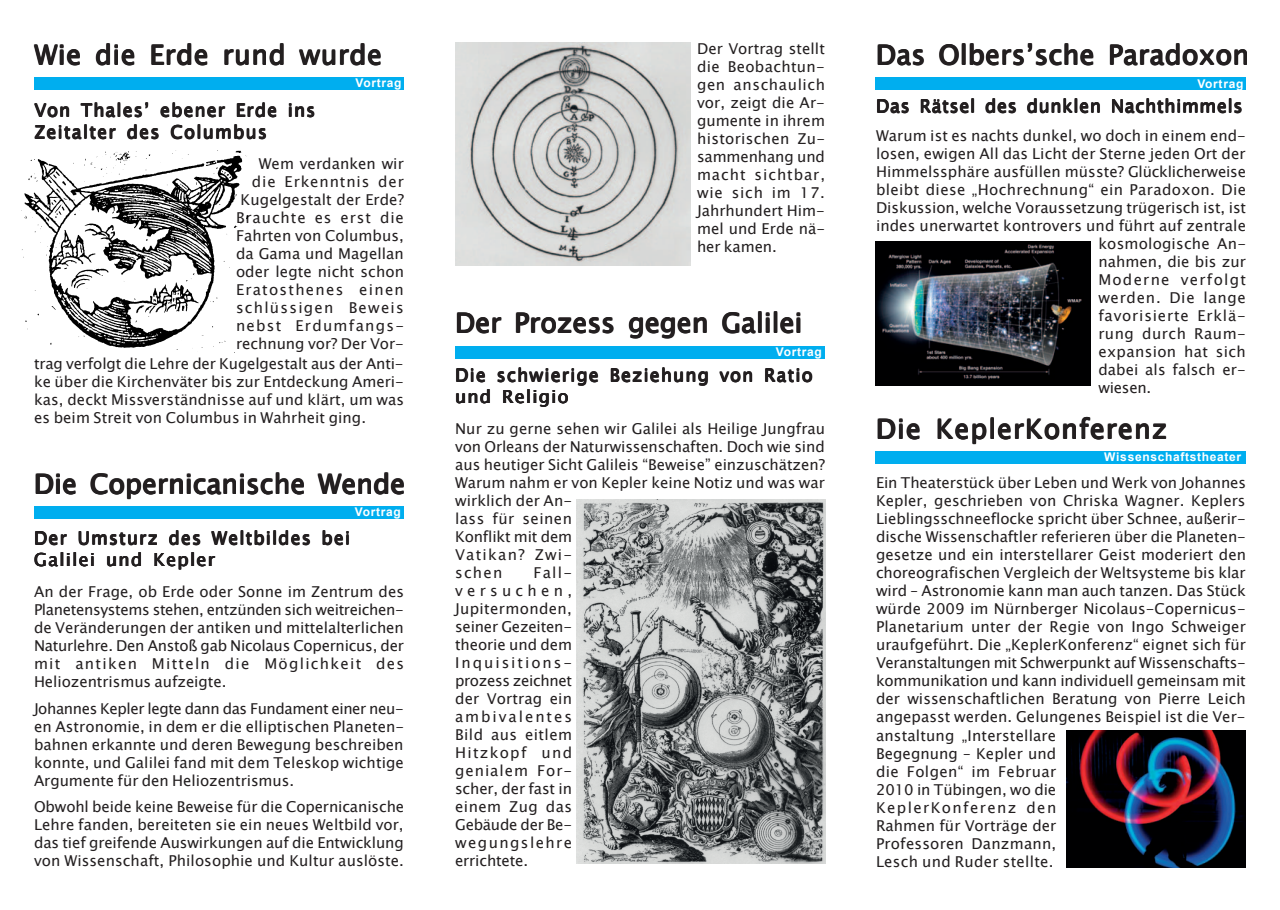
<style>
.page{position:relative;width:1280px;height:910px;background:#fff}
.page>*{position:absolute;margin:0;border:0;box-sizing:border-box;transform-origin:0 0}
.t1{font:27px "Lucida Sans Unicode";letter-spacing:.01em;color:#231f20}
.t2{font:27px "Lucida Sans Unicode";letter-spacing:.035em;color:#231f20}
.t3{font:18px/21.6px "Lucida Sans Unicode";letter-spacing:.06em;color:#231f20}
.t4{font:18px "Lucida Sans Unicode";letter-spacing:.035em;color:#231f20}
.t5{font:15px/18px "Lucida Sans Unicode";letter-spacing:.005em;color:#231f20;text-align:justify}
.t6{font:700 12px "Arial";letter-spacing:.055em;color:#fff}
</style>
<div class="page">
<div style="left:34px;top:506px;width:370px;height:13px;background:#00aeef"></div>
<div style="left:455px;top:346px;width:370px;height:13px;background:#00aeef"></div>
<div style="left:876px;top:78px;width:370px;height:12px;background:#00aeef"></div>
<div style="left:876px;top:451px;width:370px;height:12px;background:#00aeef"></div>
<div style="left:34px;top:77px;width:370px;height:13px;background:#00aeef"></div>
<img style="left:21px;top:151px;width:228px;height:199px">
<img style="left:455px;top:43px;width:235px;height:222px">
<img style="left:576px;top:500px;width:249px;height:363px">
<img style="left:876px;top:242px;width:215px;height:144px">
<img style="left:1066px;top:730px;width:180px;height:137px">
<p class="t5" style="left:697px;top:41px;width:130px">Der Vortrag stellt die Beobachtun&shy;gen anschaulich vor, zeigt die Ar&shy;gumente in ihrem historischen Zu&shy;sammenhang und macht sichtbar, wie sich im 17.<br>Jahrhundert Him&shy;mel und Erde nä&shy;her kamen.</p>
<h1 class="t1" style="left:34px;top:35px;width:349px">Wie die Erde rund wurde</h1>
<p class="t6" style="left:356px;top:76px;width:48px">Vortrag</p>
<p class="t3" style="left:34px;top:100px;width:283px">Von Thales’ ebener Erde ins<br>Zeitalter des Columbus</p>
<p class="t5" style="left:236px;top:155px;width:170px;text-align:right">Wem verdanken wir die Erkenntnis der<br>Kugelgestalt der Erde?<br>Brauchte es erst die<br>Fahrten von Columbus, da Gama und Magellan oder legte nicht schon<br>Eratosthenes einen schlüssigen Beweis nebst Erdumfangs&shy;rechnung vor? Der Vor-</p>
<h1 class="t1" style="left:455px;top:303px;width:348px">Der Prozess gegen Galilei</h1>
<p class="t6" style="left:776px;top:345px;width:48px">Vortrag</p>
<p class="t5" style="left:34px;top:356px;width:372px">trag verfolgt die Lehre der Kugelgestalt aus der Anti&shy;ke über die Kirchenväter bis zur Entdeckung Ameri&shy;kas, deckt Missverständnisse auf und klärt, um was es beim Streit von Columbus in Wahrheit ging.</p>
<p class="t3" style="left:455px;top:365px;width:359px">Die schwierige Beziehung von Ratio und Religio</p>
<p class="t5" style="left:455px;top:420px;width:372px">Nur zu gerne sehen wir Galilei als Heilige Jungfrau von Orleans der Naturwissenschaften. Doch wie sind aus heutiger Sicht Galileis “Beweise” einzuschätzen?</p>
<h1 class="t1" style="left:34px;top:464px;width:373px">Die Copernicanische Wende</h1>
<p class="t5" style="left:455px;top:474px;width:371px">Warum nahm er von Kepler keine Notiz und was war</p>
<p class="t3" style="left:34px;top:528px;width:318px">Der Umsturz des Weltbildes bei<br>Galilei und Kepler</p>
<p class="t5" style="left:455px;top:492px;width:119px">wirklich der An&shy;lass für seinen Konflikt mit dem Vatikan? Zwi&shy;schen</p>
<p class="t6" style="left:355px;top:505px;width:48px">Vortrag</p>
<p class="t5" style="left:455px;top:564px;width:119px;text-indent:78px">Fall&shy;versuchen, Jupitermonden, seiner Gezeiten&shy;theorie und dem Inquisitions&shy;prozess zeichnet der Vortrag ein ambivalentes Bild aus eitlem Hitzkopf und genialem For&shy;scher, der fast in einem Zug das Gebäude der Be&shy;wegungslehre errichtete.</p>
<p class="t5" style="left:34px;top:583px;width:372px">An der Frage, ob Erde oder Sonne im Zentrum des Planetensystems stehen, entzünden sich weitreichen&shy;de Veränderungen der antiken und mittelalterlichen Naturlehre. Den Anstoß gab Nicolaus Copernicus, der mit antiken Mitteln die Möglichkeit des Heliozentrismus aufzeigte.</p>
<p class="t5" style="left:34px;top:700px;width:372px">Johannes Kepler legte dann das Fundament einer neu&shy;en Astronomie, in dem er die elliptischen Planeten&shy;bahnen erkannte und deren Bewegung beschreiben konnte, und Galilei fand mit dem Teleskop wichtige Argumente für den Heliozentrismus.</p>
<p class="t5" style="left:34px;top:798px;width:372px">Obwohl beide keine Beweise für die Copernicanische Lehre fanden, bereiteten sie ein neues Weltbild vor, das tief greifende Auswirkungen auf die Entwicklung von Wissenschaft, Philosophie und Kultur auslöste.</p>
<h1 class="t1" style="left:875px;top:35px;width:375px">Das Olbers’sche Paradoxon</h1>
<p class="t6" style="left:1197px;top:77px;width:48px">Vortrag</p>
<p class="t4" style="left:876px;top:93px;width:368px">Das Rätsel des dunklen Nachthimmels</p>
<p class="t5" style="left:876px;top:127px;width:372px">Warum ist es nachts dunkel, wo doch in einem end&shy;losen, ewigen All das Licht der Sterne jeden Ort der Himmelssphäre ausfüllen müsste? Glücklicherweise bleibt diese „Hochrechnung“ ein Paradoxon. Die Diskussion, welche Voraussetzung trügerisch ist, ist indes unerwartet kontrovers und führt auf zentrale</p>
<p class="t5" style="left:1098px;top:235px;width:149px">kosmologische An&shy;nahmen, die bis zur Moderne verfolgt werden. Die lange favorisierte Erklä&shy;rung durch Raum&shy;expansion hat sich dabei als falsch er&shy;wiesen.</p>
<h1 class="t2" style="left:875px;top:409px;width:293px">Die KeplerKonferenz</h1>
<p class="t6" style="left:1104px;top:450px;width:139px">Wissenschaftstheater</p>
<p class="t5" style="left:876px;top:474px;width:372px;text-align:left">Ein Theaterstück über Leben und Werk von Johannes Kepler, geschrieben von Chriska Wagner. Keplers Lieblingsschneeflocke spricht über Schnee, außerir&shy;dische Wissenschaftler referieren über die Planeten&shy;gesetze und ein interstellarer Geist moderiert den choreografischen Vergleich der Weltsysteme bis klar wird – Astronomie kann man auch tanzen. Das Stück würde 2009 im Nürnberger Nicolaus-Copernicus-Planetarium unter der Regie von Ingo Schweiger uraufgeführt. Die „KeplerKonferenz“ eignet sich für Veranstaltungen mit Schwerpunkt auf Wissenschafts&shy;kommunikation und kann individuell gemeinsam mit der wissenschaftlichen Beratung von Pierre Leich angepasst werden. Gelungenes Beispiel ist die Ver&shy;anstaltung „Interstellare<br>Begegnung – Kepler und<br>die Folgen“ im Februar<br>2010 in Tübingen, wo die<br>KeplerKonferenz den<br>Rahmen für Vorträge der<br>Professoren Danzmann,<br>Lesch und Ruder stellte.</p>
</div>
